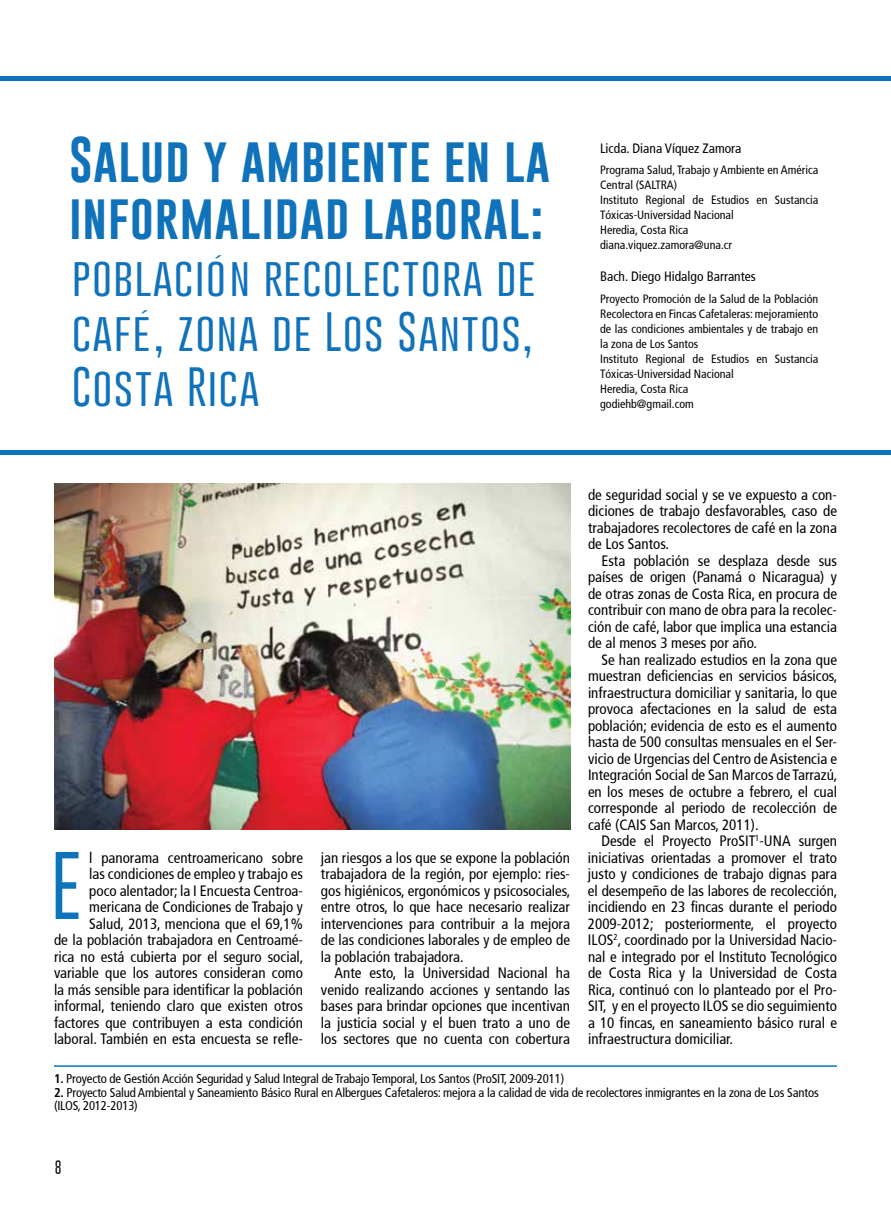
<style>
.page{position:relative;width:891px;height:1215px;background:#fff}
.page>*{position:absolute;margin:0;border:0;box-sizing:border-box;transform-origin:0 0}
.t1{font:300 73.65px "Gobold";color:#0b74bb}
.t2{font:46.95px/57px "Gobold";letter-spacing:.02em;color:#1072ba}
.t3{font:300 42.6px/55.2px "Gobold";letter-spacing:.04em;color:#1072ba;text-align:justify}
.t4{font:condensed 15px/16.5px "Frutiger";color:#000;text-align:justify}
.t5{font:300 14.25px "Gobold";color:#000}
.t6{font:condensed 13.5px "Frutiger";color:#000}
.t7{font:condensed 12.75px/13.5px "Frutiger";letter-spacing:-.015em;color:#000}
.t8{font:condensed 12px/15px "Frutiger";color:#000}
.s1{font-family:"Frutiger LT Std";font-weight:700}
</style>
<div class="page">
<div style="left:0;top:76px;width:891px;height:5px;background:#0b74bb"></div>
<hr style="left:0;top:450px;width:891px;height:4px;background:#0b74bb">
<img style="left:54px;top:483px;width:516px;height:347px">
<hr style="left:54px;top:1065px;width:783px;height:2px;background:#0b74bb">
<h2 class="t2" style="left:69px;top:131px;width:482px">SALUD Y AMBIENTE EN LA<br>INFORMALIDAD LABORAL:</h2>
<h3 class="t3" style="left:72px;top:249px;width:465px">población recolectora de café, zona de Los Santos, Costa Rica</h3>
<p class="t6" style="left:600px;top:140px;width:143px">Licda. Diana Víquez Zamora</p>
<p class="t8" style="left:600px;top:163px;width:220px">Programa Salud, Trabajo y Ambiente en América<br>Central (SALTRA)<br>Instituto Regional de Estudios en Sustancia<br>Tóxicas-Universidad Nacional<br>Heredia, Costa Rica diana.viquez.zamora@una.cr</p>
<p class="t6" style="left:600px;top:268px;width:157px">Bach. Diego Hidalgo Barrantes</p>
<p class="t8" style="left:600px;top:291px;width:220px">Proyecto Promoción de la Salud de la Población Recolectora en Fincas Cafetaleras: mejoramiento de las condiciones ambientales y de trabajo en la zona de Los Santos<br>Instituto Regional de Estudios en Sustancia Tóxicas-Universidad Nacional<br>Heredia, Costa Rica<br>godiehb@gmail.com</p>
<p class="t4" style="left:54px;top:849px;width:251px;text-align:right">l panorama centroamericano sobre<br>las condiciones de empleo y trabajo es<br>poco alentador; la I Encuesta Centroa&shy;mericana de Condiciones de Trabajo y Salud, 2013, menciona que el 69,1%<br>de la población trabajadora en Centroamé&shy;rica no está cubierta por el seguro social, variable que los autores consideran como la más sensible para identificar la población informal, teniendo claro que existen otros factores que contribuyen a esta condición laboral. También en esta encuesta se refle-</p>
<p class="t4" style="left:321px;top:849px;width:251px">jan riesgos a los que se expone la población trabajadora de la región, por ejemplo: ries&shy;gos higiénicos, ergonómicos y psicosociales, entre otros, lo que hace necesario realizar intervenciones para contribuir a la mejora de las condiciones laborales y de empleo de la población trabajadora.</p>
<h1 class="t1" style="left:51px;top:840px;width:32px">E</h1>
<p class="t4" style="left:321px;top:965px;width:251px;text-indent:14px">Ante esto, la Universidad Nacional ha venido realizando acciones y sentando las bases para brindar opciones que incentivan la justicia social y el buen trato a uno de los sectores que no cuenta con cobertura</p>
<p class="t4" style="left:588px;top:486px;width:251px">de seguridad social y se ve expuesto a con&shy;diciones de trabajo desfavorables, caso de trabajadores recolectores de café en la zona de Los Santos.</p>
<p class="t4" style="left:588px;top:552px;width:251px;text-indent:14px">Esta población se desplaza desde sus países de origen (Panamá o Nicaragua) y de otras zonas de Costa Rica, en procura de contribuir con mano de obra para la recolec&shy;ción de café, labor que implica una estancia de al menos 3 meses por año.</p>
<p class="t4" style="left:588px;top:651px;width:251px;text-indent:14px">Se han realizado estudios en la zona que muestran deficiencias en servicios básicos, infraestructura domiciliar y sanitaria, lo que provoca afectaciones en la salud de esta población; evidencia de esto es el aumento hasta de 500 consultas mensuales en el Ser&shy;vicio de Urgencias del Centro de Asistencia e Integración Social de San Marcos de Tarrazú, en los meses de octubre a febrero, el cual corresponde al periodo de recolección de café (CAIS San Marcos, 2011).</p>
<p class="t4" style="left:588px;top:833px;width:251px;text-indent:14px">Desde el Proyecto ProSIT<sup>1</sup>-UNA surgen iniciativas orientadas a promover el trato justo y condiciones de trabajo dignas para el desempeño de las labores de recolección, incidiendo en 23 fincas durante el periodo 2009-2012; posteriormente, el proyecto ILOS<sup>2</sup>, coordinado por la Universidad Nacio&shy;nal e integrado por el Instituto Tecnológico de Costa Rica y la Universidad de Costa Rica, continuó con lo planteado por el Pro-SIT, y en el proyecto ILOS se dio seguimiento a 10 fincas, en saneamiento básico rural e infraestructura domiciliar.</p>
<p class="t7" style="left:54px;top:1072px;width:512px"><span class="s1">1.</span> Proyecto de Gestión Acción Seguridad y Salud Integral de Trabajo Temporal, Los Santos (ProSIT, 2009-2011)</p>
<p class="t7" style="left:54px;top:1086px;width:766px"><span class="s1">2.</span> Proyecto Salud Ambiental y Saneamiento Básico Rural en Albergues Cafetaleros: mejora a la calidad de vida de recolectores inmigrantes en la zona de Los Santos (ILOS, 2012-2013)</p>
<p class="t5" style="left:55px;top:1158px;width:8px">8</p>
</div>
